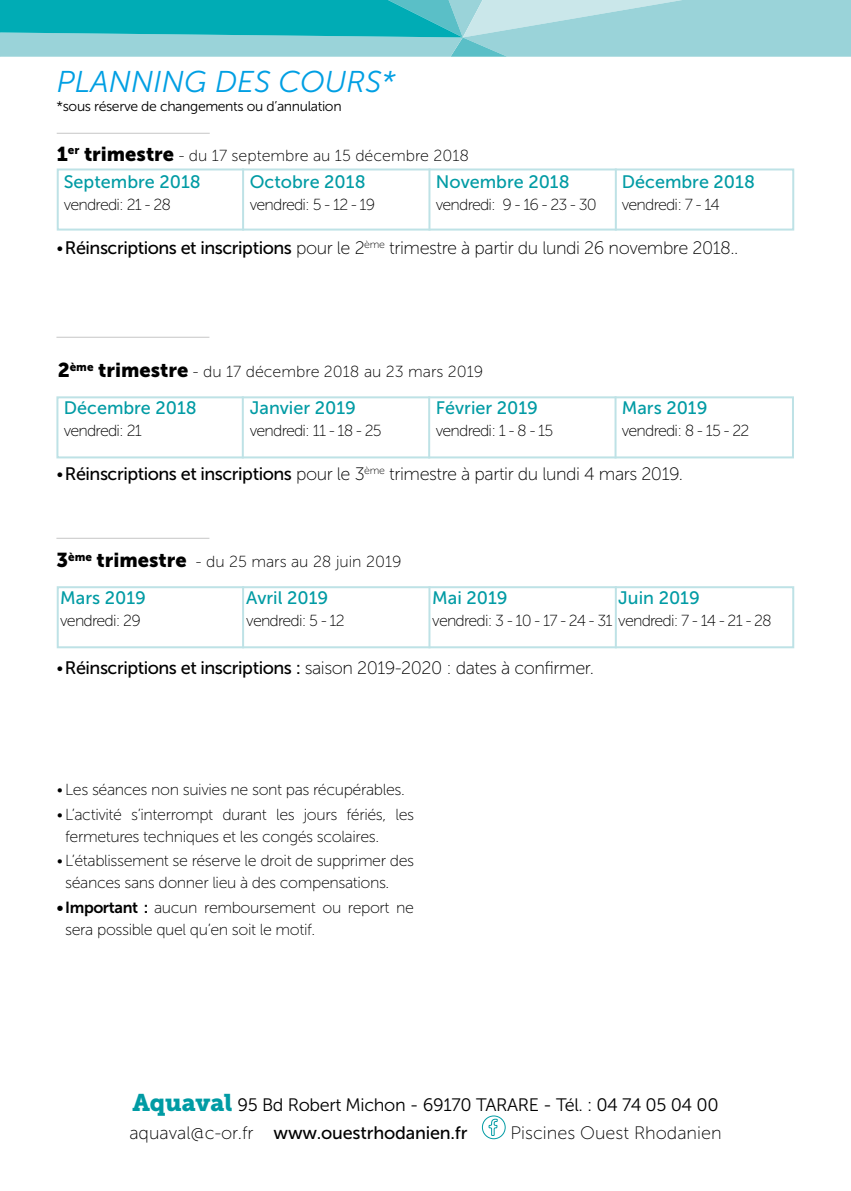
<style>
.page{position:relative;width:851px;height:1191px;background:#fff}
.page>*{position:absolute;margin:0;border:0;box-sizing:border-box;transform-origin:0 0}
.t1{font:italic 30px "Museo Sans 300";color:#009fe3}
.t2{font:18px "Museo Sans 100";letter-spacing:-.025em;color:#000}
.t3{font:18px "Museo Sans 500";color:#009ba4}
.t4{font:18px "Museo Sans 300";letter-spacing:-.02em;color:#000}
.t5{font:18px "Museo Sans 500";letter-spacing:-.01em;color:#000}
.t6{font:18px "Museo Sans 100";color:#000}
.t7{font:16px/22px "Museo Sans 100";letter-spacing:-.025em;color:#000}
.t8{font:16px "Museo Sans 100";letter-spacing:-.05em;color:#000}
.t9{font:16px "Museo Sans 100";color:#000}
.t10{font:14px "Museo Sans 300";letter-spacing:-.025em;color:#000}
.s1{font-family:"Museo Sans 900";font-size:20px}
.s2{font-family:"Museo Sans 500"}
.s3{font-family:"Museo Sans 700"}
.s4{font-family:"Museo Slab 900";font-size:24px;color:#009ba4}
.s5{font-family:"Museo Sans 100"}
</style>
<div class="page">
<svg style="left:481px;top:1115px;width:25px;height:24px"></svg>
<hr style="left:57px;top:133px;width:153px;height:1px;background:#c6c6c6">
<div style="left:57px;top:168px;width:737px;height:62px;border:2px solid #bee2e6"></div>
<hr style="left:242px;top:168px;width:2px;height:62px;background:#bee2e6">
<hr style="left:428px;top:168px;width:2px;height:62px;background:#bee2e6">
<hr style="left:614px;top:168px;width:2px;height:62px;background:#bee2e6">
<hr style="left:56px;top:337px;width:153px;height:1px;background:#c6c6c6">
<hr style="left:56px;top:538px;width:153px;height:1px;background:#c6c6c6">
<div style="left:56px;top:396px;width:737px;height:62px;border:2px solid #bee2e6"></div>
<hr style="left:242px;top:396px;width:2px;height:62px;background:#bee2e6">
<hr style="left:428px;top:396px;width:2px;height:62px;background:#bee2e6">
<hr style="left:614px;top:396px;width:2px;height:62px;background:#bee2e6">
<div style="left:57px;top:586px;width:737px;height:62px;border:2px solid #bee2e6"></div>
<hr style="left:242px;top:586px;width:2px;height:62px;background:#bee2e6">
<hr style="left:428px;top:586px;width:2px;height:62px;background:#bee2e6">
<hr style="left:614px;top:586px;width:2px;height:62px;background:#bee2e6">
<svg style="left:0;top:0;width:850px;height:57px;background:#6dc8ce"></svg>
<h1 class="t1" style="left:57px;top:66px;width:340px">PLANNING DES COURS*</h1>
<p class="t10" style="left:57px;top:98px;width:286px">*sous réserve de changements ou d’annulation</p>
<p class="t9" style="left:57px;top:147px;width:414px"><span class="s1">1</span><sup>er</sup> <span class="s1">trimestre</span> - du 17 septembre au 15 décembre 2018</p>
<p class="t3" style="left:64px;top:172px;width:138px">Septembre 2018</p>
<p class="t8" style="left:64px;top:196px;width:109px">vendredi: 21 - 28</p>
<p class="t3" style="left:250px;top:172px;width:117px">Octobre 2018</p>
<p class="t8" style="left:250px;top:196px;width:127px">vendredi: 5 - 12 - 19</p>
<p class="t3" style="left:436px;top:172px;width:135px">Novembre 2018</p>
<p class="t8" style="left:436px;top:196px;width:162px">vendredi: 9 - 16 - 23 - 30</p>
<p class="t3" style="left:621px;top:172px;width:134px">Décembre 2018</p>
<p class="t8" style="left:621px;top:196px;width:99px">vendredi: 7 - 14</p>
<p class="t2" style="left:56px;top:238px;width:683px">•<span class="s2">Réinscriptions et inscriptions</span> pour le 2<sup>ème</sup> trimestre à partir du lundi 26 novembre 2018..</p>
<p class="t9" style="left:58px;top:363px;width:427px"><span class="s1">2</span><sup>ème</sup> <span class="s1">trimestre</span> - du 17 décembre 2018 au 23 mars 2019</p>
<p class="t3" style="left:64px;top:398px;width:134px">Décembre 2018</p>
<p class="t8" style="left:64px;top:422px;width:80px">vendredi: 21</p>
<p class="t3" style="left:250px;top:398px;width:108px">Janvier 2019</p>
<p class="t8" style="left:250px;top:422px;width:133px">vendredi: 11 - 18 - 25</p>
<p class="t3" style="left:436px;top:398px;width:104px">Février 2019</p>
<p class="t8" style="left:436px;top:422px;width:119px">vendredi: 1 - 8 - 15</p>
<p class="t3" style="left:621px;top:398px;width:87px">Mars 2019</p>
<p class="t8" style="left:621px;top:422px;width:129px">vendredi: 8 - 15 - 22</p>
<p class="t2" style="left:56px;top:464px;width:628px">•<span class="s2">Réinscriptions et inscriptions</span> pour le 3<sup>ème</sup> trimestre à partir du lundi 4 mars 2019.</p>
<p class="t9" style="left:56px;top:553px;width:346px"><span class="s1">3</span><sup>ème</sup> <span class="s1">trimestre</span> - du 25 mars au 28 juin 2019</p>
<p class="t3" style="left:60px;top:587px;width:87px">Mars 2019</p>
<p class="t8" style="left:60px;top:611px;width:82px">vendredi: 29</p>
<p class="t3" style="left:246px;top:587px;width:83px">Avril 2019</p>
<p class="t8" style="left:246px;top:611px;width:100px">vendredi: 5 - 12</p>
<p class="t3" style="left:432px;top:587px;width:77px">Mai 2019</p>
<p class="t8" style="left:432px;top:611px;width:341px">vendredi: 3 - 10 - 17 - 24 - 31 vendredi: 7 - 14 - 21 - 28</p>
<p class="t3" style="left:618px;top:587px;width:83px">Juin 2019</p>
<p class="t2" style="left:56px;top:658px;width:539px">•<span class="s2">Réinscriptions et inscriptions :</span> saison 2019-2020 : dates à confirmer.</p>
<p class="t7" style="left:57px;top:778px;width:349px">• Les séances non suivies ne sont pas récupérables.</p>
<p class="t7" style="left:65px;top:803px;width:350px;text-indent:-8px">• L’activité s’interrompt durant les jours fériés, les fermetures techniques et les congés scolaires.</p>
<p class="t7" style="left:65px;top:850px;width:350px;text-indent:-8px">• L’établissement se réserve le droit de supprimer des séances sans donner lieu à des compensations.</p>
<p class="t7" style="left:65px;top:897px;width:350px;text-indent:-8px"><span class="s3">• Important :</span> aucun remboursement ou report ne sera possible quel qu’en soit le motif.</p>
<p class="t4" style="left:132px;top:1095px;width:587px"><span class="s4">Aquaval</span> 95 Bd Robert Michon - 69170 TARARE - Tél. : 04 74 05 04 00</p>
<p class="t5" style="left:129px;top:1123px;width:339px"><span class="s5">aquaval@c-or.fr</span> www.ouestrhodanien.fr</p>
<p class="t6" style="left:510px;top:1123px;width:212px">Piscines Ouest Rhodanien</p>
</div>
